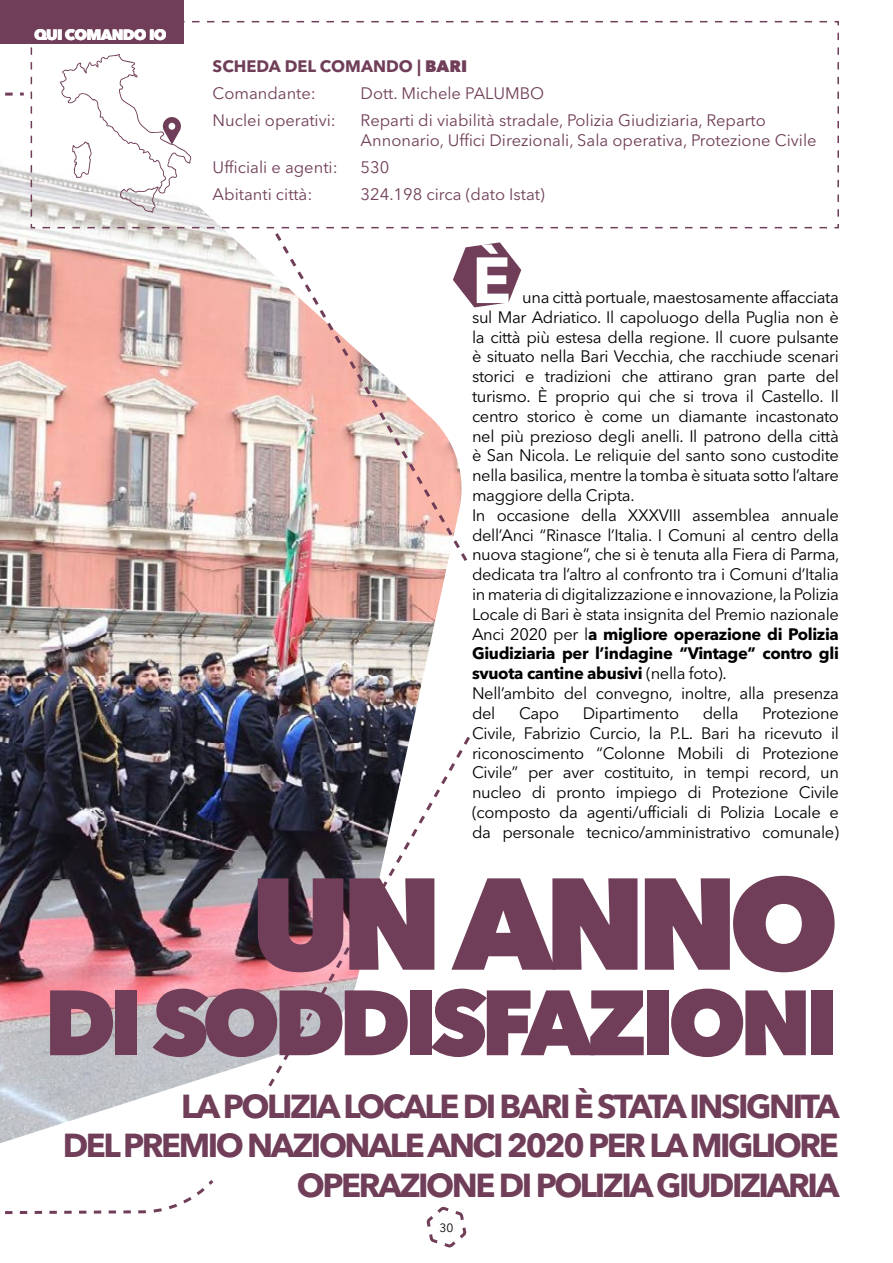
<style>
.page{position:relative;width:893px;height:1263px;background:#fff}
.page>*{position:absolute;margin:0;border:0;box-sizing:border-box;transform-origin:0 0}
.t1{font:800 129px "Avenir Next LT Pro";letter-spacing:-.075em;color:#703e58}
.t2{font:800 91.5px "Avenir Next LT Pro";letter-spacing:-.075em;color:#703e58}
.t3{font:700 64.5px "Avenir Next LT Pro";color:#fff}
.t4{font:700 33px/39.6px "Avenir Next LT Pro";letter-spacing:-.075em;color:#703e58;text-align:right}
.t5{font:16.5px/19.8px "Avenir Next LT Pro";letter-spacing:-.02em;color:#000}
.t6{font:16.5px/19.8px "Avenir Next LT Pro";color:#703e58}
.t7{font:700 16.5px/26.1px "Avenir Next LT Pro";color:#703e58}
.t8{font:800 15px "Avenir Next";letter-spacing:-.05em;color:#fff}
.t9{font:12px "Avenir Next";color:#000}
.s1{font-weight:800}
.s2{font-weight:400}
.s3{font-weight:700}
</style>
<div class="page">
<svg style="left:426px;top:1206px;width:41px;height:42px"></svg>
<div style="left:0;top:0;width:183px;height:43px;background:#703e58"></div>
<img style="left:217px;top:229px;width:231px;height:845px">
<svg style="left:470px;top:242px;width:51px;height:65px"></svg>
<svg style="left:30px;top:20px;width:809px;height:209px"></svg>
<svg style="left:272px;top:230px;width:198px;height:334px"></svg>
<svg style="left:266px;top:733px;width:204px;height:354px"></svg>
<img style="left:0;top:91px;width:217px;height:1124px">
<p class="t8" style="left:34px;top:26px;width:134px">QUI COMANDO IO</p>
<p class="t7" style="left:213px;top:53px;width:256px">SCHEDA DEL COMANDO | <span class="s1">BARI<br></span><span class="s2">Comandante:</span></p>
<p class="t6" style="left:361px;top:83px;width:185px">Dott. Michele PALUMBO</p>
<p class="t6" style="left:213px;top:110px;width:125px">Nuclei operativi:</p>
<p class="t6" style="left:361px;top:110px;width:457px">Reparti di viabilità stradale, Polizia Giudiziaria, Reparto<br>Annonario, Uffici Direzionali, Sala operativa, Protezione Civile</p>
<p class="t6" style="left:213px;top:157px;width:126px">Ufficiali e agenti:</p>
<p class="t6" style="left:361px;top:157px;width:30px">530</p>
<p class="t6" style="left:213px;top:185px;width:101px">Abitanti città:</p>
<p class="t6" style="left:361px;top:185px;width:186px">324.198 circa (dato Istat)</p>
<h3 class="t3" style="left:472px;top:241px;width:41px">È</h3>
<p class="t5" style="left:472px;top:287px;width:369px;text-indent:50px">una città portuale, maestosamente affacciata sul Mar Adriatico. Il capoluogo della Puglia non è la città più estesa della regione. Il cuore pulsante è situato nella Bari Vecchia, che racchiude scenari storici e tradizioni che attirano gran parte del turismo. È proprio qui che si trova il Castello. Il centro storico è come un diamante incastonato nel più prezioso degli anelli. Il patrono della città è San Nicola. Le reliquie del santo sono custodite nella basilica, mentre la tomba è situata sotto l’altare maggiore della Cripta.<br>In occasione della XXXVIII assemblea annuale dell’Anci “Rinasce l’Italia. I Comuni al centro della nuova stagione”, che si è tenuta alla Fiera di Parma, dedicata tra l’altro al confronto tra i Comuni d’Italia in materia di digitalizzazione e innovazione, la Polizia Locale di Bari è stata insignita del Premio nazionale Anci 2020 per l<span class="s3">a migliore operazione di Polizia Giudiziaria per l’indagine “Vintage” contro gli svuota cantine abusivi</span> (nella foto).<br>Nell’ambito del convegno, inoltre, alla presenza del</p>
<p class="t5" style="left:519px;top:703px;width:41px">Capo</p>
<p class="t5" style="left:583px;top:703px;width:98px">Dipartimento</p>
<p class="t5" style="left:703px;top:703px;width:37px">della</p>
<p class="t5" style="left:472px;top:703px;width:368px;text-align:justify;text-indent:290px">Protezione Civile, Fabrizio Curcio, la P.L. Bari ha ricevuto il riconoscimento “Colonne Mobili di Protezione Civile” per aver costituito, in tempi record, un nucleo di pronto impiego di Protezione Civile (composto da agenti/ufficiali di Polizia Locale e da personale tecnico/amministrativo comunale)</p>
<h1 class="t1" style="left:251px;top:844px;width:590px">UN ANNO</h1>
<h2 class="t2" style="left:44px;top:966px;width:796px">DI SODDISFAZIONI</h2>
<h3 class="t4" style="left:63px;top:1086px;width:778px">LA POLIZIA LOCALE DI BARI È STATA INSIGNITA<br>DEL PREMIO NAZIONALE ANCI 2020 PER LA MIGLIORE<br>OPERAZIONE DI POLIZIA GIUDIZIARIA</h3>
<p class="t9" style="left:439px;top:1217px;width:15px">30</p>
</div>
